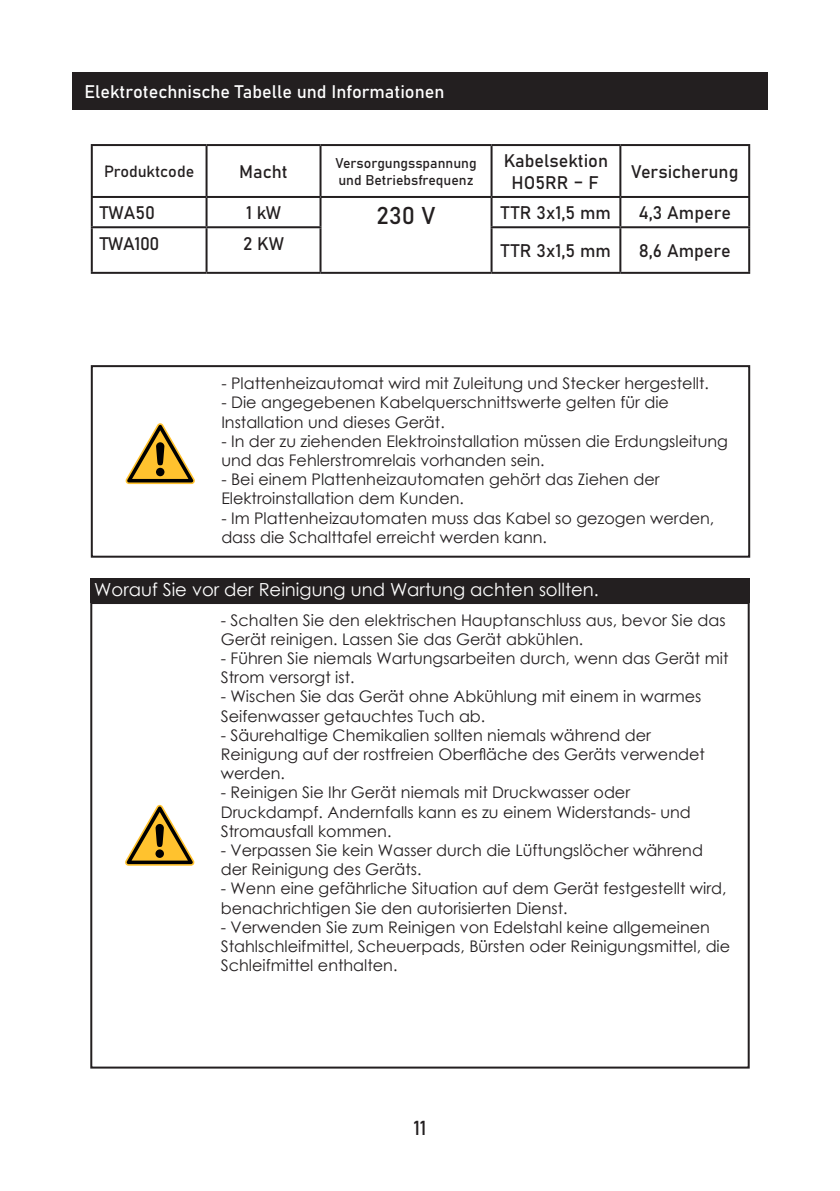
<style>
.page{position:relative;width:840px;height:1191px;background:#fff}
.page>*{position:absolute;margin:0;border:0;box-sizing:border-box;transform-origin:0 0}
.t1{font:24px "Bahnschrift";color:#231f20}
.t2{font:20px "Bahnschrift";color:#231f20}
.Contet{font:18px "Bahnschrift";color:#231f20}
.No_Content_Header{font:18px "Century Gothic";color:#fff}
.No_Content_Header-2{font:18px "Bahnschrift";color:#fff}
.t3{font:16px/19.2px "Century Gothic";color:#231f20}
.t4{font:16px "Bahnschrift";color:#231f20}
.t5{font:14px/16.8px "Bahnschrift";color:#231f20}
</style>
<div class="page">
<div style="left:72px;top:72px;width:695px;height:38px;background:#231f20"></div>
<svg style="left:125px;top:423px;width:70px;height:61px"></svg>
<hr style="left:91px;top:144px;width:115px;height:2px;background:#231f20">
<hr style="left:91px;top:146px;width:2px;height:50px;background:#231f20">
<hr style="left:206px;top:144px;width:114px;height:2px;background:#231f20">
<hr style="left:205px;top:146px;width:2px;height:50px;background:#231f20">
<hr style="left:320px;top:144px;width:171px;height:2px;background:#231f20">
<hr style="left:319px;top:146px;width:2px;height:50px;background:#231f20">
<hr style="left:491px;top:144px;width:129px;height:2px;background:#231f20">
<hr style="left:490px;top:146px;width:2px;height:50px;background:#231f20">
<hr style="left:620px;top:144px;width:129px;height:2px;background:#231f20">
<hr style="left:619px;top:146px;width:2px;height:50px;background:#231f20">
<hr style="left:747px;top:146px;width:2px;height:50px;background:#231f20">
<hr style="left:91px;top:196px;width:115px;height:2px;background:#231f20">
<hr style="left:91px;top:198px;width:2px;height:28px;background:#231f20">
<hr style="left:206px;top:196px;width:114px;height:2px;background:#231f20">
<hr style="left:205px;top:198px;width:2px;height:28px;background:#231f20">
<hr style="left:320px;top:196px;width:171px;height:2px;background:#231f20">
<hr style="left:319px;top:198px;width:2px;height:28px;background:#231f20">
<hr style="left:491px;top:196px;width:129px;height:2px;background:#231f20">
<hr style="left:490px;top:198px;width:2px;height:28px;background:#231f20">
<hr style="left:620px;top:196px;width:129px;height:2px;background:#231f20">
<hr style="left:619px;top:198px;width:2px;height:28px;background:#231f20">
<hr style="left:747px;top:198px;width:2px;height:28px;background:#231f20">
<hr style="left:91px;top:226px;width:115px;height:2px;background:#231f20">
<hr style="left:91px;top:228px;width:2px;height:44px;background:#231f20">
<hr style="left:206px;top:226px;width:115px;height:2px;background:#231f20">
<hr style="left:205px;top:228px;width:2px;height:44px;background:#231f20">
<hr style="left:319px;top:228px;width:2px;height:44px;background:#231f20">
<hr style="left:490px;top:226px;width:130px;height:2px;background:#231f20">
<hr style="left:490px;top:228px;width:2px;height:44px;background:#231f20">
<hr style="left:620px;top:226px;width:129px;height:2px;background:#231f20">
<hr style="left:619px;top:228px;width:2px;height:44px;background:#231f20">
<hr style="left:747px;top:228px;width:2px;height:44px;background:#231f20">
<hr style="left:91px;top:272px;width:115px;height:2px;background:#231f20">
<hr style="left:206px;top:272px;width:114px;height:2px;background:#231f20">
<hr style="left:320px;top:272px;width:171px;height:2px;background:#231f20">
<hr style="left:491px;top:272px;width:129px;height:2px;background:#231f20">
<hr style="left:620px;top:272px;width:129px;height:2px;background:#231f20">
<div style="left:91px;top:365px;width:658px;height:192px;border:2px solid #231f20"></div>
<svg style="left:125px;top:805px;width:69px;height:60px"></svg>
<div style="left:90px;top:579px;width:659px;height:24px;background:#231f20"></div>
<p class="No_Content_Header-2" style="left:84px;top:78px;width:361px">Elektrotechnische Tabelle und Informationen</p>
<p class="t4" style="left:104px;top:160px;width:92px">Produktcode</p>
<p class="Contet" style="left:239px;top:158px;width:50px">Macht</p>
<p class="t5" style="left:335px;top:154px;width:142px">Versorgungsspannung und Betriebsfrequenz</p>
<p class="Contet" style="left:503px;top:147px;width:106px">Kabelsektion</p>
<p class="Contet" style="left:511px;top:169px;width:88px">HO5RR – F</p>
<p class="Contet" style="left:631px;top:158px;width:109px">Versicherung</p>
<p class="Contet" style="left:100px;top:199px;width:57px">TWA50</p>
<p class="Contet" style="left:246px;top:199px;width:36px">1 kW</p>
<p class="t1" style="left:376px;top:197px;width:60px">230 V</p>
<p class="Contet" style="left:500px;top:199px;width:111px">TTR 3x1,5 mm</p>
<p class="Contet" style="left:638px;top:199px;width:94px">4,3 Ampere</p>
<p class="Contet" style="left:100px;top:229px;width:61px">TWA100</p>
<p class="Contet" style="left:243px;top:229px;width:42px">2 KW</p>
<p class="Contet" style="left:500px;top:237px;width:111px">TTR 3x1,5 mm</p>
<p class="Contet" style="left:638px;top:237px;width:93px">8,6 Ampere</p>
<p class="t3" style="left:221px;top:373px;width:486px">- Plattenheizautomat wird mit Zuleitung und Stecker hergestellt.</p>
<p class="t3" style="left:221px;top:393px;width:449px">- Die angegebenen Kabelquerschnittswerte gelten für die<br>Installation und dieses Gerät.</p>
<p class="t3" style="left:221px;top:431px;width:508px">- In der zu ziehenden Elektroinstallation müssen die Erdungsleitung und das Fehlerstromrelais vorhanden sein.</p>
<p class="t3" style="left:221px;top:469px;width:439px">- Bei einem Plattenheizautomaten gehört das Ziehen der<br>Elektroinstallation dem Kunden.</p>
<p class="t3" style="left:221px;top:508px;width:494px">- Im Plattenheizautomaten muss das Kabel so gezogen werden, dass die Schalttafel erreicht werden kann.</p>
<p class="No_Content_Header" style="left:94px;top:577px;width:503px">Worauf Sie vor der Reinigung und Wartung achten sollten.</p>
<p class="t3" style="left:221px;top:610px;width:506px">- Schalten Sie den elektrischen Hauptanschluss aus, bevor Sie das<br>Gerät reinigen. Lassen Sie das Gerät abkühlen.</p>
<p class="t3" style="left:221px;top:648px;width:509px">- Führen Sie niemals Wartungsarbeiten durch, wenn das Gerät mit<br>Strom versorgt ist.</p>
<p class="t3" style="left:221px;top:687px;width:482px">- Wischen Sie das Gerät ohne Abkühlung mit einem in warmes<br>Seifenwasser getauchtes Tuch ab.</p>
<p class="t3" style="left:221px;top:725px;width:485px">- Säurehaltige Chemikalien sollten niemals während der<br>Reinigung auf der rostfreien Oberfläche des Geräts verwendet werden.</p>
<p class="t3" style="left:221px;top:783px;width:471px">- Reinigen Sie Ihr Gerät niemals mit Druckwasser oder<br>Druckdampf. Andernfalls kann es zu einem Widerstands- und<br>Stromausfall kommen.</p>
<p class="t3" style="left:221px;top:840px;width:483px">- Verpassen Sie kein Wasser durch die Lüftungslöcher während der Reinigung des Geräts.</p>
<p class="t3" style="left:221px;top:879px;width:507px">- Wenn eine gefährliche Situation auf dem Gerät festgestellt wird, benachrichtigen Sie den autorisierten Dienst.</p>
<p class="t3" style="left:221px;top:917px;width:510px">- Verwenden Sie zum Reinigen von Edelstahl keine allgemeinen<br>Stahlschleifmittel, Scheuerpads, Bürsten oder Reinigungsmittel, die<br>Schleifmittel enthalten.</p>
<p class="t2" style="left:413px;top:1112px;width:15px">11</p>
</div>
